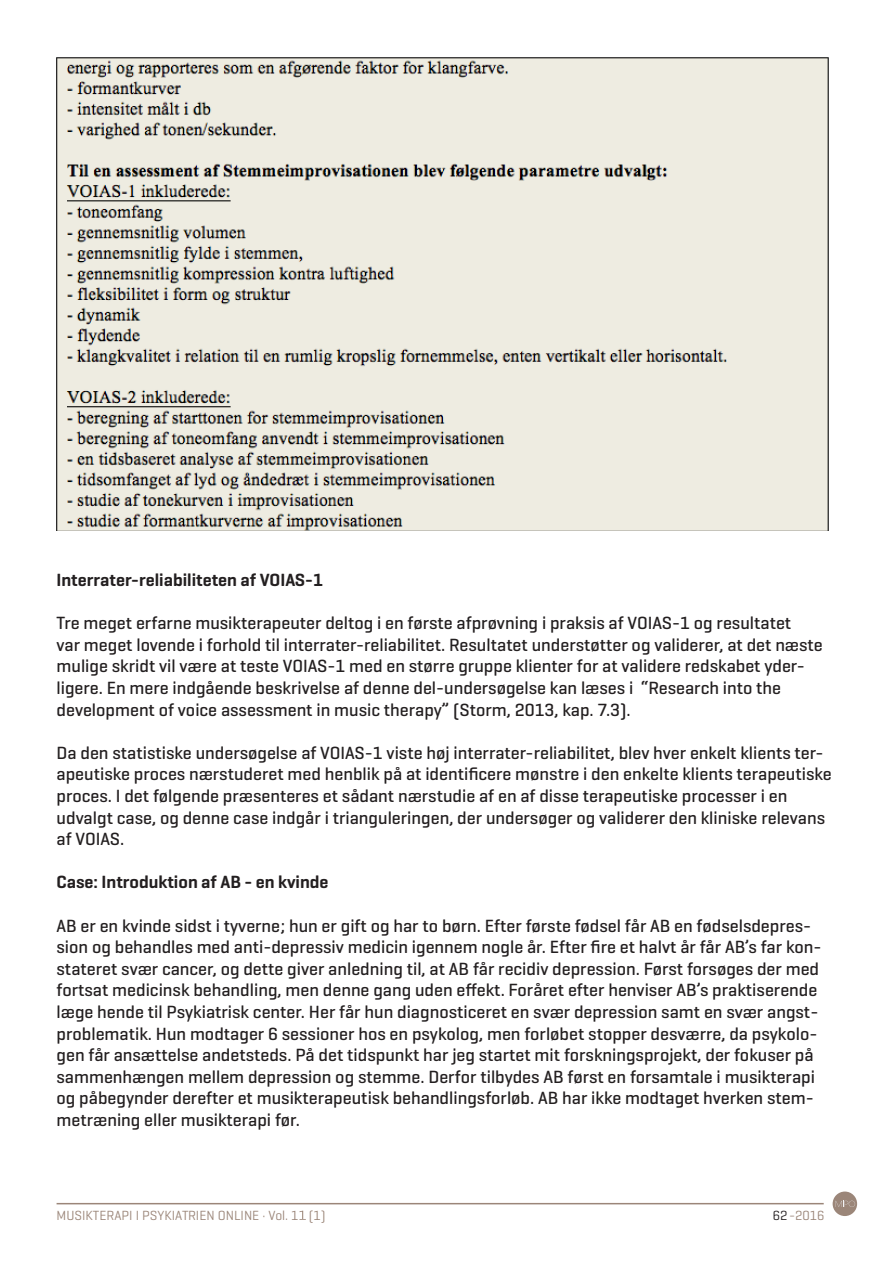
<style>
.page{position:relative;width:893px;height:1263px;background:#fff}
.page>*{position:absolute;margin:0;border:0;box-sizing:border-box;transform-origin:0 0}
.t1{font:500 18px/21.6px "Geogrotesque";color:#231f20}
.t2{font:600 18px "Geogrotesque";color:#231f20}
.t3{font:13.5px "Geogrotesque";color:#9b8679}
.s1{color:#231f20}
</style>
<div class="page">
<div style="left:833px;top:1191px;width:24px;height:25px;background:#9b8679;border-radius:50%"></div>
<svg style="left:835px;top:1201px;width:20px;height:6px"></svg>
<hr style="left:57px;top:1203px;width:767px;height:1px;background:#9b8679">
<svg style="left:299px;top:1210px;width:7px;height:10px"></svg>
<img style="left:56px;top:57px;width:773px;height:474px">
<p class="t2" style="left:57px;top:569px;width:268px">Interrater-reliabiliteten af VOIAS-1</p>
<p class="t1" style="left:57px;top:612px;width:768px">Tre meget erfarne musikterapeuter deltog i en første afprøvning i praksis af VOIAS-1 og resultatet<br>var meget lovende i forhold til interrater-reliabilitet. Resultatet understøtter og validerer, at det næste mulige skridt vil være at teste VOIAS-1 med en større gruppe klienter for at validere redskabet yder&shy;ligere. En mere indgående beskrivelse af denne del-undersøgelse kan læses i “Research into the development of voice assessment in music therapy” (Storm, 2013, kap. 7.3).</p>
<p class="t1" style="left:57px;top:741px;width:777px">Da den statistiske undersøgelse af VOIAS-1 viste høj interrater-reliabilitet, blev hver enkelt klients ter&shy;apeutiske proces nærstuderet med henblik på at identificere mønstre i den enkelte klients terapeutiske proces. I det følgende præsenteres et sådant nærstudie af en af disse terapeutiske processer i en udvalgt case, og denne case indgår i trianguleringen, der undersøger og validerer den kliniske relevans af VOIAS.</p>
<p class="t2" style="left:57px;top:871px;width:274px">Case: Introduktion af AB - en kvinde</p>
<p class="t1" style="left:57px;top:914px;width:766px">AB er en kvinde sidst i tyverne; hun er gift og har to børn. Efter første fødsel får AB en fødselsdepres&shy;sion og behandles med anti-depressiv medicin igennem nogle år. Efter fire et halvt år får AB’s far kon&shy;stateret svær cancer, og dette giver anledning til, at AB får recidiv depression. Først forsøges der med fortsat medicinsk behandling, men denne gang uden effekt. Foråret efter henviser AB’s praktiserende læge hende til Psykiatrisk center. Her får hun diagnosticeret en svær depression samt en svær angst&shy;problematik. Hun modtager 6 sessioner hos en psykolog, men forløbet stopper desværre, da psykolo&shy;gen får ansættelse andetsteds. På det tidspunkt har jeg startet mit forskningsprojekt, der fokuser på sammenhængen mellem depression og stemme. Derfor tilbydes AB først en forsamtale i musikterapi og påbegynder derefter et musikterapeutisk behandlingsforløb. AB har ikke modtaget hverken stem&shy;metræning eller musikterapi før.</p>
<p class="t3" style="left:57px;top:1207px;width:271px">MUSIKTERAPI I PSYKIATRIEN ONLINE · Vol. 10 (1)</p>
<p class="t3" style="left:773px;top:1207px;width:53px"><span class="s1">62</span>-2016</p>
</div>
